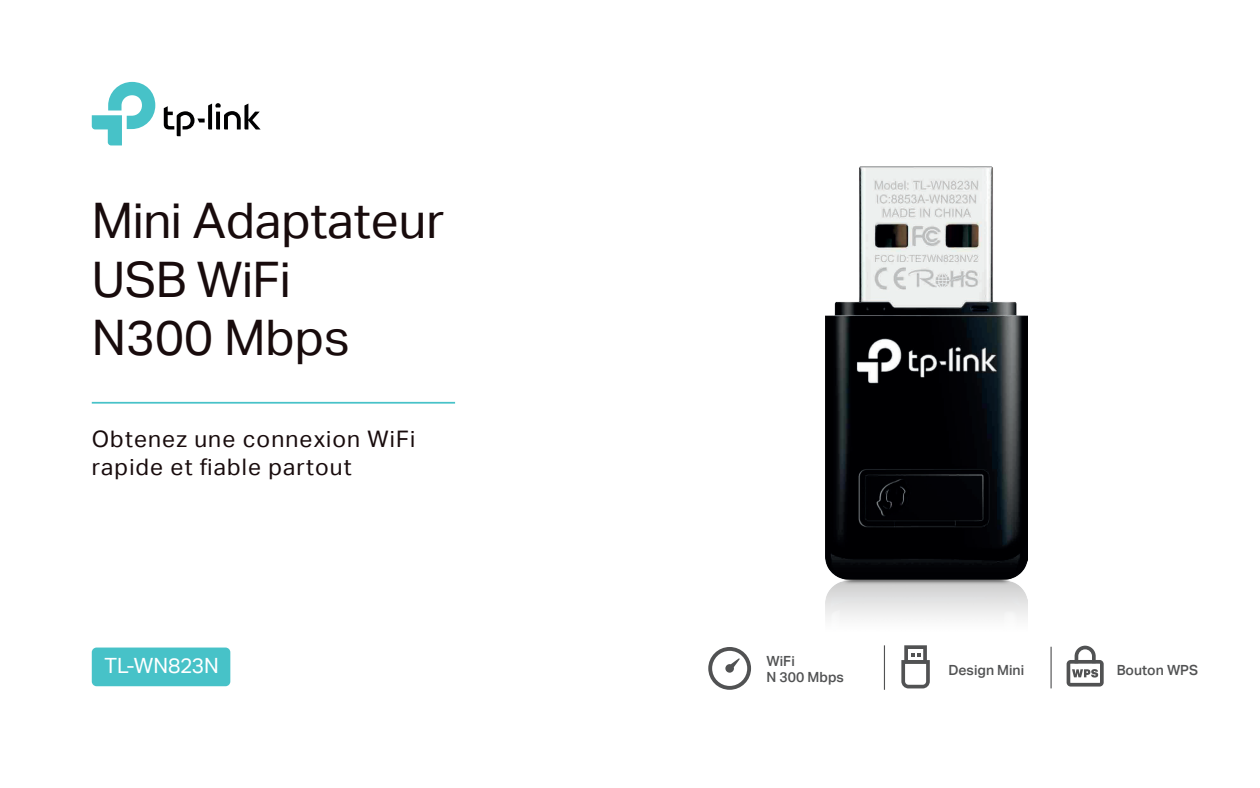
<style>
.page{position:relative;width:1260px;height:788px;background:#fff}
.page>*{position:absolute;margin:0;border:0;box-sizing:border-box;transform-origin:0 0}
.t1{font:49px/58.6px "TP Link Aktiv Regular";color:#180b0c}
.t2{font:22.75px/27.3px "TP Link Aktiv Regular";letter-spacing:.05em;color:#180b0c}
.t3{font:21px "TP Link Aktiv Regular";letter-spacing:-.01em;color:#fff}
.t4{font:14px "TP Link Aktiv Medium";color:#515253}
</style>
<div class="page">
<div style="left:92px;top:647px;width:138px;height:39px;background:#47c2c8;border-radius:5px"></div>
<svg style="left:92px;top:82px;width:63px;height:63px"></svg>
<svg style="left:164px;top:103px;width:97px;height:33px"></svg>
<hr style="left:92px;top:402px;width:363px;height:1px;background:#47c2c8">
<img style="left:825px;top:166px;width:202px;height:452px">
<svg style="left:708px;top:647px;width:43px;height:42px"></svg>
<hr style="left:884px;top:645px;width:1px;height:44px;background:#515253">
<hr style="left:1051px;top:646px;width:1px;height:42px;background:#515253">
<svg style="left:1067px;top:645px;width:37px;height:41px"></svg>
<svg style="left:901px;top:645px;width:29px;height:43px"></svg>
<h1 class="t1" style="left:92px;top:192px;width:354px">Mini Adaptateur<br>USB WiFi<br>N300 Mbps</h1>
<p class="t2" style="left:92px;top:426px;width:325px">Obtenez une connexion WiFi rapide et fiable partout</p>
<p class="t3" style="left:105px;top:653px;width:116px">TL-WN823N</p>
<p class="t4" style="left:767px;top:652px;width:30px">WiFi</p>
<p class="t4" style="left:767px;top:668px;width:79px">N 300 Mbps</p>
<p class="t4" style="left:948px;top:662px;width:77px">Design Mini</p>
<p class="t4" style="left:1117px;top:662px;width:83px">Bouton WPS</p>
</div>
